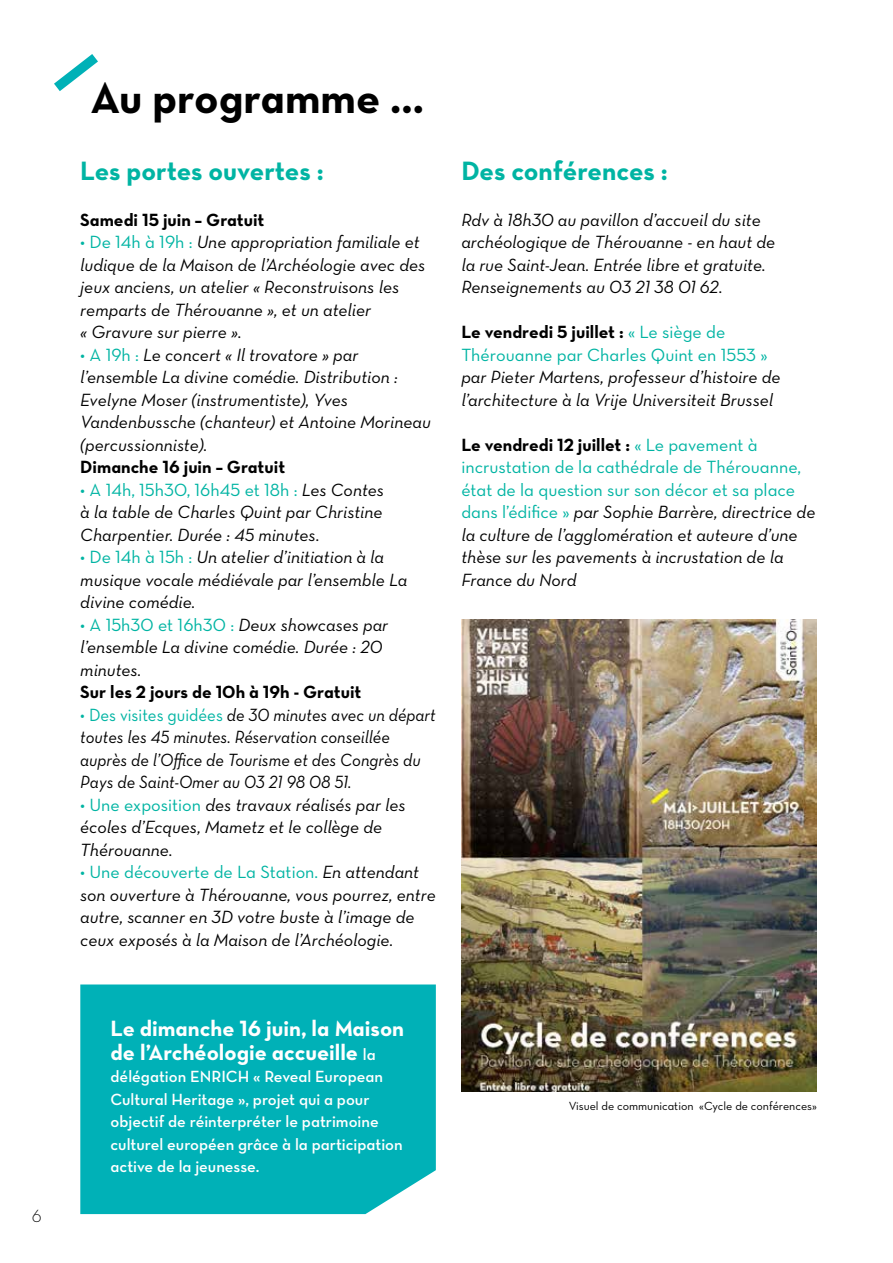
<style>
.page{position:relative;width:893px;height:1263px;background:#fff}
.page>*{position:absolute;margin:0;border:0;box-sizing:border-box;transform-origin:0 0}
.t1{font:45px "Neutra Text Bold Alt";color:#000}
.t2{font:27px "Neutra Text Bold Alt";letter-spacing:-.005em;color:#00b4a3}
.t3{font:22.5px/24px "Neutra Text Bold Alt";color:#fff}
.t4{font:18px/22.5px "Neutra Text Book Italic Alt";color:#000}
.t5{font:18px/22.5px "Neutra Text Book Alt";color:#00b4a3}
.t6{font:18px/22.5px "Neutra Text Book Italic Alt";color:#000;scale:.94 1}
.t7{font:18px "Neutra Text Bold Alt";color:#000}
.t8{font:18px "Neutra Text Light Alt";color:#000}
.t9{font:16.5px/22.5px "Neutra Text Demi Alt";color:#fff}
.t10{font:12px "Neutra Text Book Alt";color:#000}
.s1{font-family:"Neutra Text Book Alt";color:#00b4a3}
.s2{font-family:"Neutra Text Book Italic Alt";color:#000}
.s3{font-family:"Neutra Text Demi Alt";font-size:16.5px}
</style>
<div class="page">
<svg style="left:54px;top:54px;width:44px;height:37px"></svg>
<img style="left:461px;top:620px;width:356px;height:472px">
<div style="left:80px;top:984px;width:356px;height:230px;background:#00b1b7"></div>
<p class="t8" style="left:32px;top:1204px;width:11px">6</p>
<h1 class="t1" style="left:90px;top:70px;width:335px">Au programme ...</h1>
<h2 class="t2" style="left:80px;top:154px;width:245px">Les portes ouvertes :</h2>
<p class="t7" style="left:80px;top:208px;width:186px">Samedi 15 juin – Gratuit</p>
<p class="t4" style="left:80px;top:230px;width:347px"><span class="s1">• De 14h à 19h :</span> Une appropriation familiale et ludique de la Maison de l’Archéologie avec des jeux anciens, un atelier « Reconstruisons les remparts de Thérouanne », et un atelier<br>« Gravure sur pierre ».</p>
<p class="t4" style="left:80px;top:343px;width:352px"><span class="s1">• A 19h :</span> Le concert « Il trovatore » par l’ensemble La divine comédie. Distribution :<br>Evelyne Moser (instrumentiste), Yves Vandenbussche (chanteur) et Antoine Morineau (percussionniste).</p>
<p class="t7" style="left:80px;top:456px;width:206px">Dimanche 16 juin – Gratuit</p>
<p class="t5" style="left:80px;top:478px;width:305px">• A 14h, 15h30, 16h45 et 18h : <span class="s2">Les Contes</span></p>
<p class="t4" style="left:80px;top:500px;width:304px">à la table de Charles Quint par Christine<br>Charpentier. Durée : 45 minutes.</p>
<p class="t4" style="left:80px;top:545px;width:328px"><span class="s1">• De 14h à 15h :</span> Un atelier d’initiation à la musique vocale médiévale par l’ensemble La divine comédie.</p>
<p class="t4" style="left:80px;top:613px;width:309px"><span class="s1">• A 15h30 et 16h30 :</span> Deux showcases par l’ensemble La divine comédie. Durée : 20 minutes.</p>
<p class="t7" style="left:80px;top:681px;width:283px">Sur les 2 jours de 10h à 19h - Gratuit</p>
<p class="t6" style="left:80px;top:703px;width:380px"><span class="s1">• Des visites guidées</span> de 30 minutes avec un départ toutes les 45 minutes. Réservation conseillée auprès de l’Office de Tourisme et des Congrès du Pays de Saint-Omer au 03 21 98 08 51.</p>
<p class="t4" style="left:80px;top:793px;width:327px"><span class="s1">• Une exposition</span> des travaux réalisés par les écoles d’Ecques, Mametz et le collège de<br>Thérouanne.</p>
<p class="t5" style="left:80px;top:860px;width:340px">• Une découverte de La Station. <span class="s2">En attendant</span></p>
<p class="t4" style="left:80px;top:883px;width:357px">son ouverture à Thérouanne, vous pourrez, entre autre, scanner en 3D votre buste à l’image de ceux exposés à la Maison de l’Archéologie.</p>
<h2 class="t2" style="left:461px;top:154px;width:208px">Des conférences :</h2>
<p class="t4" style="left:461px;top:208px;width:316px">Rdv à 18h30 au pavillon d’accueil du site archéologique de Thérouanne - en haut de la rue Saint-Jean. Entrée libre et gratuite.<br>Renseignements au 03 21 38 01 62.</p>
<p class="t7" style="left:461px;top:321px;width:265px">Le vendredi 5 juillet : <span class="s1">« Le siège de</span></p>
<p class="t5" style="left:461px;top:343px;width:308px">Thérouanne par Charles Quint en 1553 »</p>
<p class="t4" style="left:461px;top:365px;width:321px">par Pieter Martens, professeur d’histoire de l’architecture à la Vrije Universiteit Brussel</p>
<p class="t7" style="left:461px;top:433px;width:298px">Le vendredi 12 juillet : <span class="s1">« Le pavement à</span></p>
<p class="t5" style="left:461px;top:455px;width:341px">incrustation de la cathédrale de Thérouanne, état de la question sur son décor et sa place</p>
<p class="t4" style="left:461px;top:500px;width:356px"><span class="s1">dans l’édifice »</span> par Sophie Barrère, directrice de la culture de l’agglomération et auteure d’une thèse sur les pavements à incrustation de la France du Nord</p>
<p class="t3" style="left:111px;top:1016px;width:295px">Le dimanche 16 juin, la Maison de l’Archéologie accueille <span class="s3">la</span></p>
<p class="t9" style="left:111px;top:1065px;width:294px">délégation ENRICH « Reveal European Cultural Heritage », projet qui a pour objectif de réinterpréter le patrimoine culturel européen grâce à la participation active de la jeunesse.</p>
<p class="t10" style="left:569px;top:1099px;width:250px">Visuel de communication «Cycle de conférences»</p>
</div>
